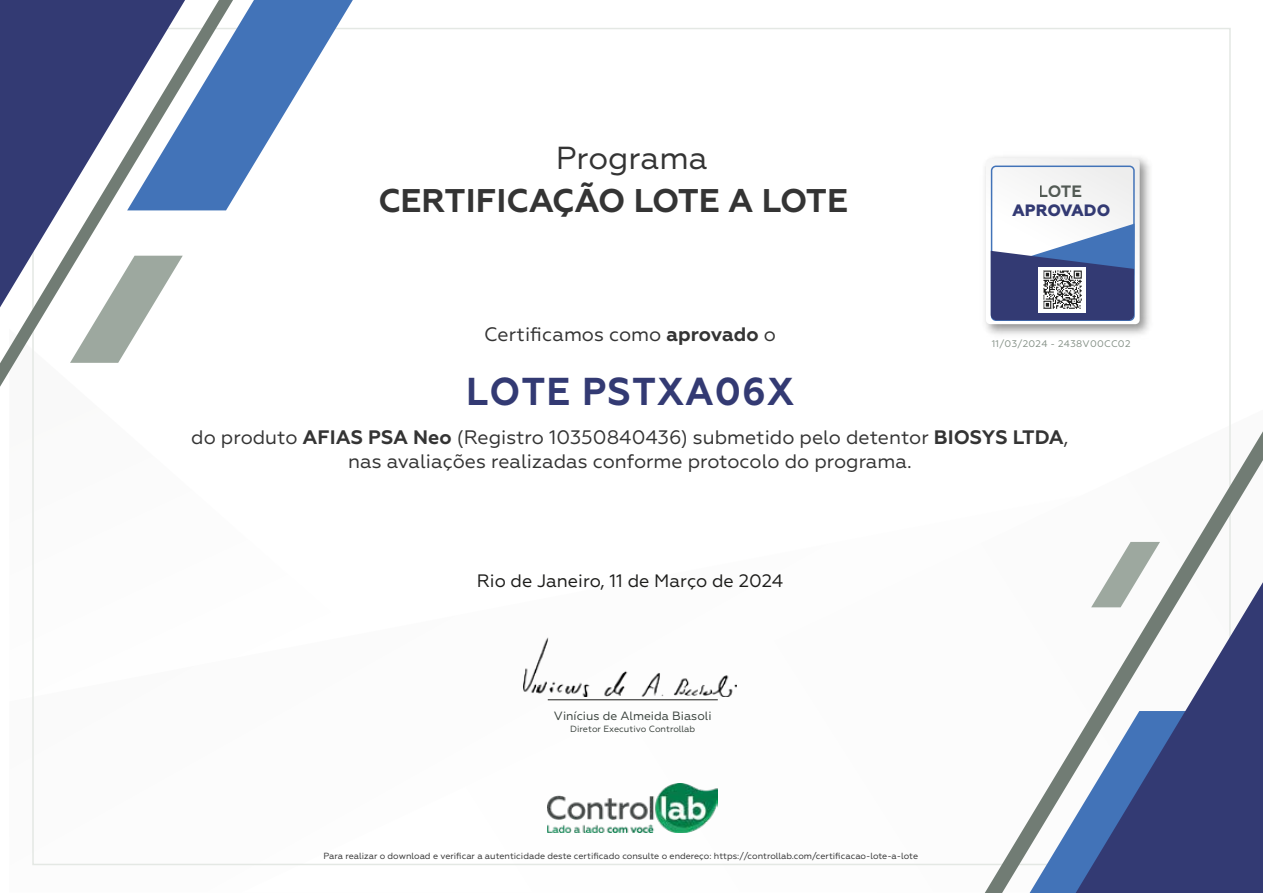
<style>
.page{position:relative;width:1263px;height:893px;background:#fff}
.page>*{position:absolute;margin:0;border:0;box-sizing:border-box;transform-origin:0 0}
.t1{font:700 38.85px "Geometria";letter-spacing:.03em;color:#333a73;scale:.96 1}
.t2{font:700 32.85px "Geometria";color:#343434}
.t3{font:31.8px "Geometria";color:#343434}
.t4{font:19.5px/23.4px "Geometria";color:#343434;text-align:center}
.t5{font:18px "Geometria";color:#1d1d1b}
.t6{font:800 16.5px "Geometria";color:#333a73}
.t7{font:700 16.5px "Geometria";color:#48504a}
.t8{font:12px "Geometria";color:#3a423d}
.t9{font:9.6px "Geometria";letter-spacing:.03em;color:#849086}
.t10{font:9px "Geometria";color:#3a423d}
.t11{font:8.85px "Geometria";color:#343434}
.s1{font-weight:700}
</style>
<div class="page">
<svg style="left:985px;top:431px;width:278px;height:462px"></svg>
<svg style="left:1091px;top:542px;width:69px;height:40px"></svg>
<svg style="left:1076px;top:582px;width:187px;height:311px"></svg>
<svg style="left:0;top:0;width:227px;height:387px"></svg>
<svg style="left:70px;top:256px;width:113px;height:107px"></svg>
<svg style="left:127px;top:0;width:226px;height:210px"></svg>
<img style="left:985px;top:157px;width:165px;height:178px">
<svg style="left:986px;top:158px;width:154px;height:166px"></svg>
<img style="left:524px;top:637px;width:212px;height:59px">
<img style="left:548px;top:783px;width:170px;height:49px">
<hr style="left:548px;top:699px;width:170px;height:1px;background:#1d1d1b">
<div style="left:1039px;top:267px;width:47px;height:46px;background:#fff"></div>
<img style="left:1043px;top:270px;width:39px;height:39px">
<h3 class="t3" style="left:556px;top:139px;width:153px">Programa</h3>
<h2 class="t2" style="left:378px;top:181px;width:471px">CERTIFICAÇÃO LOTE A LOTE</h2>
<p class="t4" style="left:484px;top:323px;width:293px">Certificamos como <span class="s1">aprovado</span> o</p>
<h1 class="t1" style="left:466px;top:369px;width:343px">LOTE PSTXA06X</h1>
<p class="t7" style="left:1039px;top:181px;width:45px">LOTE</p>
<p class="t6" style="left:1012px;top:200px;width:100px">APROVADO</p>
<p class="t9" style="left:992px;top:338px;width:140px">11/03/2024 - 2438V00CC02</p>
<p class="t4" style="left:191px;top:426px;width:879px">do produto <span class="s1">AFIAS PSA Neo</span> (Registro 10350840436) submetido pelo detentor <span class="s1">BIOSYS LTDA</span>, nas avaliações realizadas conforme protocolo do programa.</p>
<p class="t5" style="left:477px;top:571px;width:308px">Rio de Janeiro, 11 de Março de 2024</p>
<p class="t8" style="left:554px;top:709px;width:159px">Vinícius de Almeida Biasoli</p>
<p class="t10" style="left:570px;top:724px;width:127px">Diretor Executivo Controllab</p>
<p class="t11" style="left:323px;top:850px;width:596px">Para realizar o download e verificar a autenticidade deste certificado consulte o endereço: https://controllab.com/certificacao-lote-a-lote</p>
</div>
